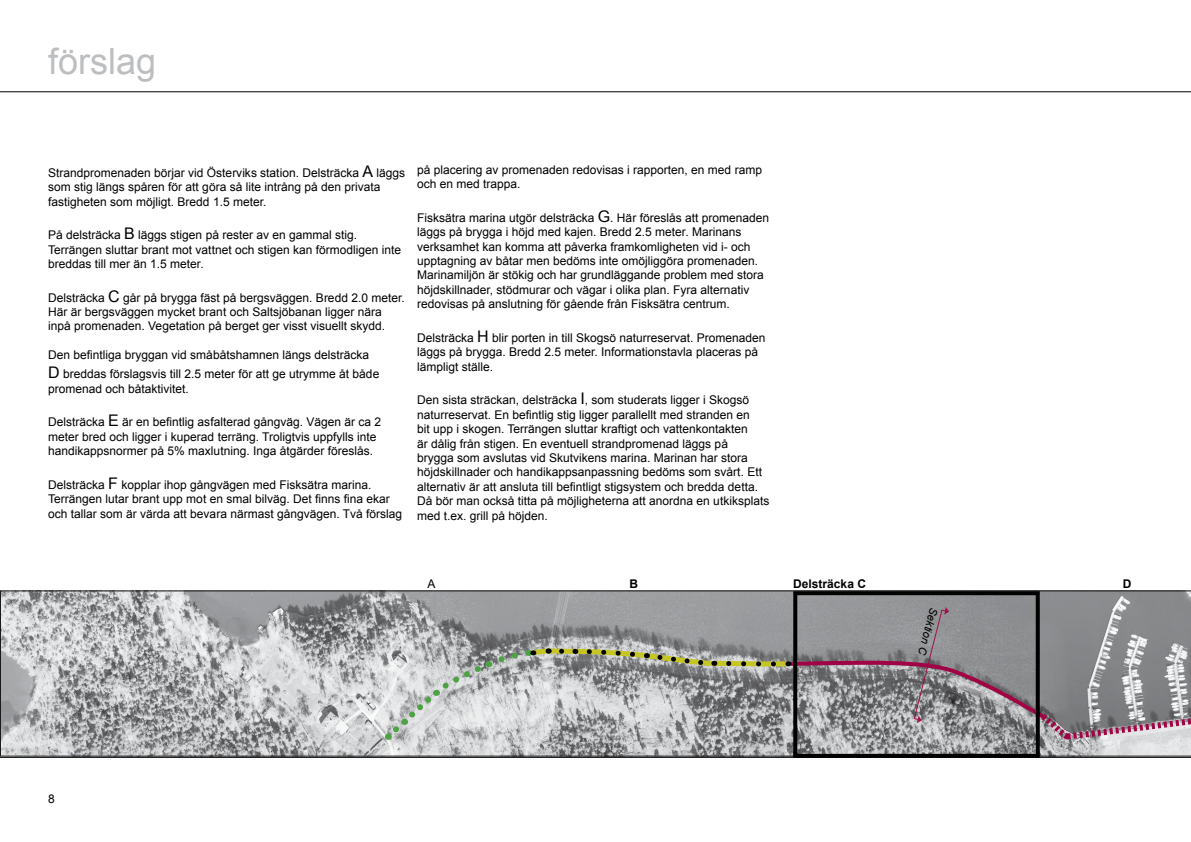
<style>
.page{position:relative;width:1191px;height:842px;background:#fff}
.page>*{position:absolute;margin:0;border:0;box-sizing:border-box;transform-origin:0 0}
.t1{font:36px "Arial";color:#bcbec0}
.t2{font:12px/14.4px "Arial";color:#000}
.t3{font:700 12px "Arial";color:#000}
.t4{font:italic 11px "Arial";color:#000}
.s1{font-size:16px}
</style>
<div class="page">
<hr style="left:0;top:757px;width:1191px;height:1px;background:#000">
<hr style="left:0;top:91px;width:1191px;height:1px;background:#000">
<svg style="left:0;top:590px;width:1191px;height:167px;background:#acaeaf"></svg>
<div style="left:793px;top:591px;width:246px;height:167px;border:4px solid #000"></div>
<svg style="left:387px;top:607px;width:804px;height:136px;background:#9d9c9d"></svg>
<h1 class="t1" style="left:48px;top:38px;width:110px">förslag</h1>
<p class="t2" style="left:48px;top:165px;width:358px">Strandpromenaden börjar vid Österviks station. Delsträcka <span class="s1">A</span> läggs som stig längs spåren för att göra så lite intrång på den privata fastigheten som möjligt. Bredd 1.5 meter.</p>
<p class="t2" style="left:48px;top:228px;width:354px">På delsträcka <span class="s1">B</span> läggs stigen på rester av en gammal stig.<br>Terrängen sluttar brant mot vattnet och stigen kan förmodligen inte breddas till mer än 1.5 meter.</p>
<p class="t2" style="left:48px;top:290px;width:358px">Delsträcka <span class="s1">C</span> går på brygga fäst på bergsväggen. Bredd 2.0 meter.<br>Här är bergsväggen mycket brant och Saltsjöbanan ligger nära inpå promenaden. Vegetation på berget ger visst visuellt skydd.</p>
<p class="t2" style="left:48px;top:345px;width:333px;line-height:19.2px">Den befintliga bryggan vid småbåtshamnen längs delsträcka<br><span class="s1">D</span> breddas förslagsvis till 2.5 meter för att ge utrymme åt både</p>
<p class="t2" style="left:48px;top:381px;width:142px">promenad och båtaktivitet.</p>
<p class="t2" style="left:48px;top:415px;width:334px">Delsträcka <span class="s1">E</span> är en befintlig asfalterad gångväg. Vägen är ca 2 meter bred och ligger i kuperad terräng. Troligtvis uppfylls inte handikappsnormer på 5% maxlutning. Inga åtgärder föreslås.</p>
<p class="t2" style="left:48px;top:477px;width:355px">Delsträcka <span class="s1">F</span> kopplar ihop gångvägen med Fisksätra marina.<br>Terrängen lutar brant upp mot en smal bilväg. Det finns fina ekar och tallar som är värda att bevara närmast gångvägen. Två förslag</p>
<p class="t2" style="left:417px;top:163px;width:346px">på placering av promenaden redovisas i rapporten, en med ramp och en med trappa.</p>
<p class="t2" style="left:417px;top:211px;width:353px">Fisksätra marina utgör delsträcka <span class="s1">G</span>. Här föreslås att promenaden läggs på brygga i höjd med kajen. Bredd 2.5 meter. Marinans verksamhet kan komma att påverka framkomligheten vid i- och upptagning av båtar men bedöms inte omöjliggöra promenaden.<br>Marinamiljön är stökig och har grundläggande problem med stora höjdskillnader, stödmurar och vägar i olika plan. Fyra alternativ redovisas på anslutning för gående från Fisksätra centrum.</p>
<p class="t2" style="left:417px;top:331px;width:350px">Delsträcka <span class="s1">H</span> blir porten in till Skogsö naturreservat. Promenaden läggs på brygga. Bredd 2.5 meter. Informationstavla placeras på lämpligt ställe.</p>
<p class="t2" style="left:417px;top:393px;width:354px">Den sista sträckan, delsträcka <span class="s1">I</span>, som studerats ligger i Skogsö naturreservat. En befintlig stig ligger parallellt med stranden en<br>bit upp i skogen. Terrängen sluttar kraftigt och vattenkontakten<br>är dålig från stigen. En eventuell strandpromenad läggs på<br>brygga som avslutas vid Skutvikens marina. Marinan har stora höjdskillnader och handikappsanpassning bedöms som svårt. Ett alternativ är att ansluta till befintligt stigsystem och bredda detta.<br>Då bör man också titta på möjligheterna att anordna en utkiksplats med t.ex. grill på höjden.</p>
<p class="t3" style="left:793px;top:575px;width:74px">Delsträcka C</p>
<p class="t2" style="left:427px;top:576px;width:10px">A</p>
<p class="t3" style="left:629px;top:575px;width:10px">B</p>
<p class="t3" style="left:1123px;top:575px;width:10px">D</p>
<p class="t4" style="left:941px;top:610px;width:49px;rotate:105deg">Sektion C</p>
<p class="t2" style="left:48px;top:791px;width:8px">8</p>
</div>
